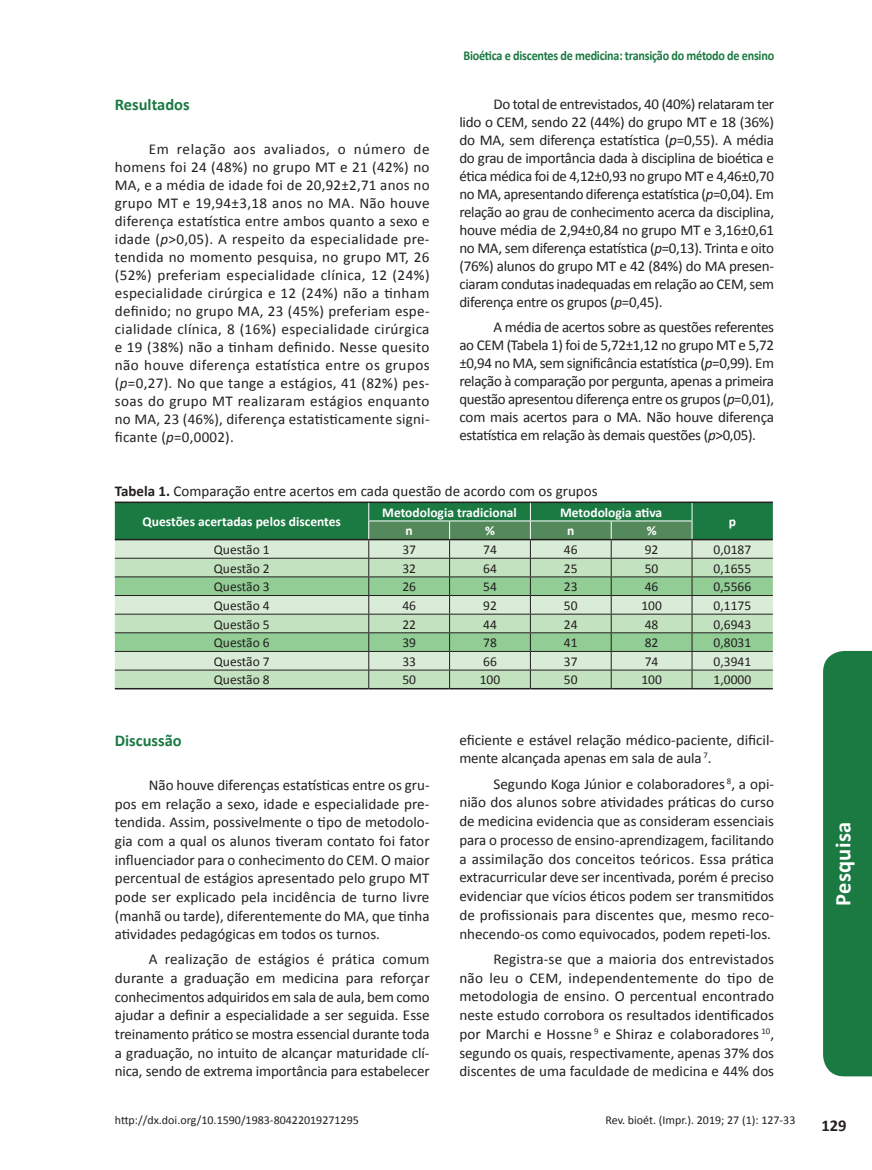
<style>
.page{position:relative;width:872px;height:1170px;background:#fff}
.page>*{position:absolute;margin:0;border:0;box-sizing:border-box;transform-origin:0 0}
.t1{font:700 22.5px "Calibri";letter-spacing:.02em;color:#fff}
.Subtitulo_1{font:700 16.5px "Calibri";color:#1b7942}
.t2{font:700 16.5px "Calibri";color:#231f20}
.Texto{font:15px/18px "Calibri";letter-spacing:-.005em;color:#231f20;text-align:justify}
.Titulo_Tabela_e_Figu{font:15px "Calibri";color:#231f20}
.Tabelas{font:13.5px "Calibri";color:#231f20}
.Gravata{font:700 13.5px "Calibri";color:#fff}
.t3{font:700 13.5px "Calibri";letter-spacing:-.02em;color:#1b7942;scale:.9 1}
.t4{font:12px "Calibri";color:#231f20}
.s1{font-style:italic}
.s2{font-weight:700}
</style>
<div class="page">
<hr style="left:115px;top:501px;width:254px;height:2px;background:#231f20">
<hr style="left:369px;top:501px;width:80px;height:2px;background:#231f20">
<hr style="left:449px;top:501px;width:81px;height:2px;background:#231f20">
<hr style="left:530px;top:501px;width:81px;height:2px;background:#231f20">
<hr style="left:611px;top:501px;width:81px;height:2px;background:#231f20">
<hr style="left:692px;top:501px;width:81px;height:2px;background:#231f20">
<svg style="left:115px;top:502px;width:658px;height:186px;background:#99c29e"></svg>
<hr style="left:115px;top:688px;width:254px;height:1px;background:#231f20">
<hr style="left:369px;top:688px;width:80px;height:1px;background:#231f20">
<hr style="left:449px;top:688px;width:81px;height:1px;background:#231f20">
<hr style="left:530px;top:688px;width:81px;height:1px;background:#231f20">
<hr style="left:611px;top:688px;width:81px;height:1px;background:#231f20">
<hr style="left:692px;top:688px;width:81px;height:1px;background:#231f20">
<div style="left:823px;top:651px;width:49px;height:425px;background:#1b7942"></div>
<p class="Subtitulo_1" style="left:115px;top:93px;width:76px">Resultados</p>
<p class="Texto" style="left:115px;top:139px;width:316px;text-indent:34px">Em relação aos avaliados, o número de homens foi 24 (48%) no grupo MT e 21 (42%) no MA, e a média de idade foi de 20,92±2,71 anos no grupo MT e 19,94±3,18 anos no MA. Não houve diferença estatística entre ambos quanto a sexo e idade (<span class="s1">p</span>&gt;0,05). A respeito da especialidade pre&shy;tendida no momento pesquisa, no grupo MT, 26 (52%) preferiam especialidade clínica, 12 (24%) especialidade cirúrgica e 12 (24%) não a tinham definido; no grupo MA, 23 (45%) preferiam espe&shy;cialidade clínica, 8 (16%) especialidade cirúrgica e 19 (38%) não a tinham definido. Nesse quesito não houve diferença estatística entre os grupos (<span class="s1">p</span>=0,27). No que tange a estágios, 41 (82%) pes&shy;soas do grupo MT realizaram estágios enquanto no MA, 23 (46%), diferença estatisticamente signi&shy;ficante (<span class="s1">p</span>=0,0002).</p>
<p class="t3" style="left:463px;top:46px;width:347px">Bioética e discentes de medicina: transição do método de ensino</p>
<p class="Texto" style="left:459px;top:95px;width:316px;text-indent:34px">Do total de entrevistados, 40 (40%) relataram ter lido o CEM, sendo 22 (44%) do grupo MT e 18 (36%) do MA, sem diferença estatística (<span class="s1">p</span>=0,55). A média do grau de importância dada à disciplina de bioética e ética médica foi de 4,12±0,93 no grupo MT e 4,46±0,70 no MA, apresentando diferença estatística (<span class="s1">p</span>=0,04). Em relação ao grau de conhecimento acerca da disciplina, houve média de 2,94±0,84 no grupo MT e 3,16±0,61 no MA, sem diferença estatística (<span class="s1">p</span>=0,13). Trinta e oito (76%) alunos do grupo MT e 42 (84%) do MA presen&shy;ciaram condutas inadequadas em relação ao CEM, sem diferença entre os grupos (<span class="s1">p</span>=0,45).</p>
<p class="Texto" style="left:459px;top:317px;width:316px;text-indent:34px">A média de acertos sobre as questões referentes ao CEM (Tabela 1) foi de 5,72±1,12 no grupo MT e 5,72 ±0,94 no MA, sem significância estatística (<span class="s1">p</span>=0,99). Em relação à comparação por pergunta, apenas a primeira questão apresentou diferença entre os grupos (<span class="s1">p</span>=0,01), com mais acertos para o MA. Não houve diferença estatística em relação às demais questões (<span class="s1">p</span>&gt;0,05).</p>
<p class="Titulo_Tabela_e_Figu" style="left:115px;top:480px;width:484px"><span class="s2">Tabela 1.</span> Comparação entre acertos em cada questão de acordo com os grupos</p>
<p class="Gravata" style="left:143px;top:512px;width:200px">Questões acertadas pelos discentes</p>
<p class="Gravata" style="left:382px;top:502px;width:136px">Metodologia tradicional</p>
<p class="Gravata" style="left:560px;top:502px;width:104px">Metodologia ativa</p>
<p class="Gravata" style="left:405px;top:521px;width:9px">n</p>
<p class="Gravata" style="left:485px;top:521px;width:11px">%</p>
<p class="Gravata" style="left:567px;top:521px;width:9px">n</p>
<p class="Gravata" style="left:646px;top:521px;width:11px">%</p>
<p class="Gravata" style="left:729px;top:512px;width:9px">p</p>
<p class="Tabelas" style="left:214px;top:540px;width:57px">Questão 1</p>
<p class="Tabelas" style="left:402px;top:540px;width:15px">37</p>
<p class="Tabelas" style="left:483px;top:540px;width:15px">74</p>
<p class="Tabelas" style="left:564px;top:540px;width:15px">46</p>
<p class="Tabelas" style="left:645px;top:540px;width:15px">92</p>
<p class="Tabelas" style="left:713px;top:540px;width:39px">0,0187</p>
<p class="Tabelas" style="left:214px;top:558px;width:57px">Questão 2</p>
<p class="Tabelas" style="left:402px;top:558px;width:15px">32</p>
<p class="Tabelas" style="left:483px;top:558px;width:15px">64</p>
<p class="Tabelas" style="left:564px;top:558px;width:15px">25</p>
<p class="Tabelas" style="left:645px;top:558px;width:15px">50</p>
<p class="Tabelas" style="left:713px;top:558px;width:39px">0,1655</p>
<p class="Tabelas" style="left:214px;top:577px;width:57px">Questão 3</p>
<p class="Tabelas" style="left:402px;top:577px;width:15px">26</p>
<p class="Tabelas" style="left:483px;top:577px;width:15px">54</p>
<p class="Tabelas" style="left:564px;top:577px;width:15px">23</p>
<p class="Tabelas" style="left:645px;top:577px;width:15px">46</p>
<p class="Tabelas" style="left:713px;top:577px;width:39px">0,5566</p>
<p class="Tabelas" style="left:214px;top:596px;width:57px">Questão 4</p>
<p class="Tabelas" style="left:402px;top:596px;width:15px">46</p>
<p class="Tabelas" style="left:483px;top:596px;width:15px">92</p>
<p class="Tabelas" style="left:564px;top:596px;width:15px">50</p>
<p class="Tabelas" style="left:641px;top:596px;width:22px">100</p>
<p class="Tabelas" style="left:713px;top:596px;width:39px">0,1175</p>
<p class="Tabelas" style="left:214px;top:614px;width:57px">Questão 5</p>
<p class="Tabelas" style="left:402px;top:614px;width:15px">22</p>
<p class="Tabelas" style="left:483px;top:614px;width:15px">44</p>
<p class="Tabelas" style="left:564px;top:614px;width:15px">24</p>
<p class="Tabelas" style="left:645px;top:614px;width:15px">48</p>
<p class="Tabelas" style="left:713px;top:614px;width:39px">0,6943</p>
<p class="Tabelas" style="left:214px;top:633px;width:57px">Questão 6</p>
<p class="Tabelas" style="left:402px;top:633px;width:15px">39</p>
<p class="Tabelas" style="left:483px;top:633px;width:15px">78</p>
<p class="Tabelas" style="left:564px;top:633px;width:15px">41</p>
<p class="Tabelas" style="left:645px;top:633px;width:15px">82</p>
<p class="Tabelas" style="left:713px;top:633px;width:39px">0,8031</p>
<p class="Tabelas" style="left:214px;top:652px;width:57px">Questão 7</p>
<p class="Tabelas" style="left:402px;top:652px;width:15px">33</p>
<p class="Tabelas" style="left:483px;top:652px;width:15px">66</p>
<p class="Tabelas" style="left:564px;top:652px;width:15px">37</p>
<p class="Tabelas" style="left:645px;top:652px;width:15px">74</p>
<p class="Tabelas" style="left:713px;top:652px;width:39px">0,3941</p>
<p class="Tabelas" style="left:214px;top:670px;width:57px">Questão 8</p>
<p class="Tabelas" style="left:402px;top:670px;width:15px">50</p>
<p class="Tabelas" style="left:480px;top:670px;width:22px">100</p>
<p class="Tabelas" style="left:564px;top:670px;width:15px">50</p>
<p class="Tabelas" style="left:641px;top:670px;width:22px">100</p>
<p class="Tabelas" style="left:713px;top:670px;width:39px">1,0000</p>
<p class="Subtitulo_1" style="left:115px;top:728px;width:68px">Discussão</p>
<p class="Texto" style="left:115px;top:775px;width:316px;line-height:18.6px;text-indent:34px">Não houve diferenças estatísticas entre os gru&shy;pos em relação a sexo, idade e especialidade pre&shy;tendida. Assim, possivelmente o tipo de metodolo&shy;gia com a qual os alunos tiveram contato foi fator influenciador para o conhecimento do CEM. O maior percentual de estágios apresentado pelo grupo MT pode ser explicado pela incidência de turno livre (manhã ou tarde), diferentemente do MA, que tinha atividades pedagógicas em todos os turnos.</p>
<p class="Texto" style="left:115px;top:949px;width:316px;line-height:18.6px;text-indent:34px">A realização de estágios é prática comum durante a graduação em medicina para reforçar conhecimentos adquiridos em sala de aula, bem como ajudar a definir a especialidade a ser seguida. Esse treinamento prático se mostra essencial durante toda a graduação, no intuito de alcançar maturidade clí&shy;nica, sendo de extrema importância para estabelecer</p>
<p class="t4" style="left:115px;top:1111px;width:245px">http://dx.doi.org/10.1590/1983-80422019271295</p>
<p class="Texto" style="left:459px;top:729px;width:316px;line-height:18.8px">eficiente e estável relação médico-paciente, dificil&shy;mente alcançada apenas em sala de aula <sup>7</sup>.</p>
<p class="Texto" style="left:459px;top:773px;width:316px;line-height:18.8px;text-indent:34px">Segundo Koga Júnior e colaboradores <sup>8</sup>, a opi&shy;nião dos alunos sobre atividades práticas do curso de medicina evidencia que as consideram essenciais para o processo de ensino-aprendizagem, facilitando a assimilação dos conceitos teóricos. Essa prática extracurricular deve ser incentivada, porém é preciso evidenciar que vícios éticos podem ser transmitidos de profissionais para discentes que, mesmo reco&shy;nhecendo-os como equivocados, podem repeti-los.</p>
<p class="Texto" style="left:459px;top:948px;width:316px;line-height:18.8px;text-indent:34px">Registra-se que a maioria dos entrevistados não leu o CEM, independentemente do tipo de metodologia de ensino. O percentual encontrado neste estudo corrobora os resultados identificados por Marchi e Hossne <sup>9</sup> e Shiraz e colaboradores <sup>10</sup>, segundo os quais, respectivamente, apenas 37% dos discentes de uma faculdade de medicina e 44% dos</p>
<p class="t4" style="left:605px;top:1111px;width:191px">Rev. bioét. (Impr.). 2019; 27 (1): 127-33</p>
<h1 class="t1" style="left:827px;top:906px;width:86px;rotate:-90deg">Pesquisa</h1>
<p class="t2" style="left:821px;top:1113px;width:27px">129</p>
</div>
